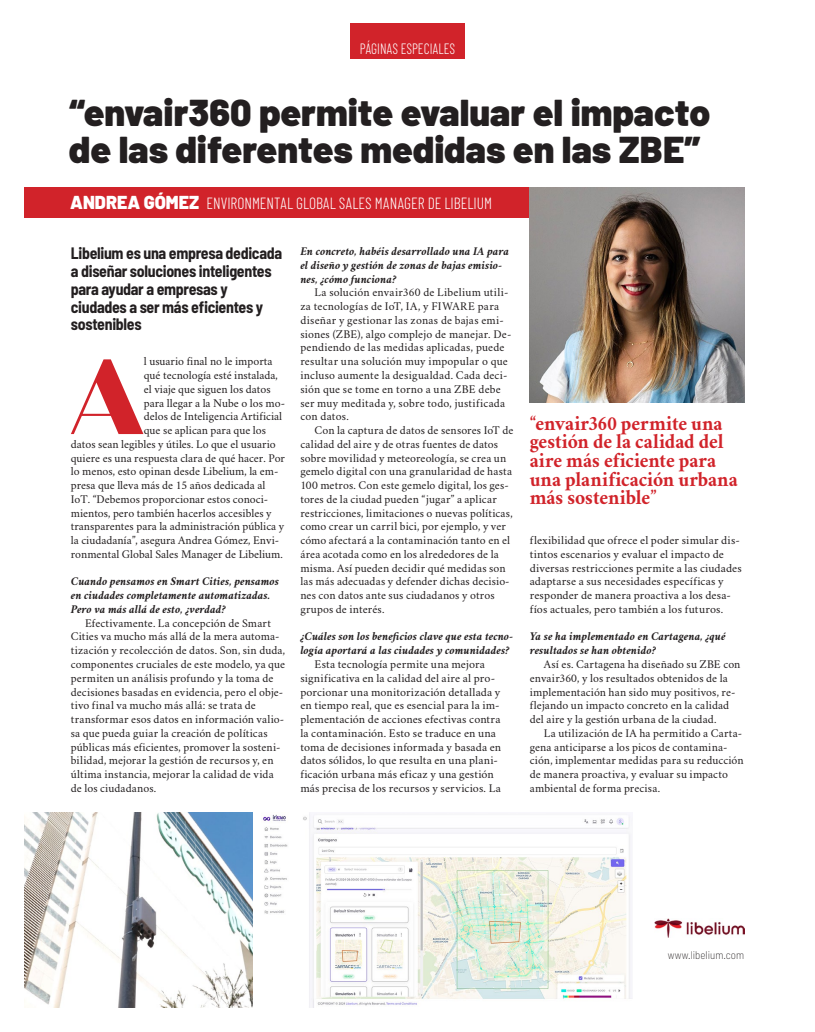
<style>
.page{position:relative;width:815px;height:1032px;background:#fff}
.page>*{position:absolute;margin:0;border:0;box-sizing:border-box;transform-origin:0 0}
.t1{font:900 106.62px "Quiche Display";color:#d1232a}
.t2{font:900 37.5px/37.5px "Barlow";color:#231f20}
.t3{font:700 20.88px/18.6px "Crimson";color:#d1232a;scale:.94 1}
.t4{font:700 semi-condensed 16.5px/17.8px "Barlow";letter-spacing:-.02em;color:#231f20;scale:.96 1}
.t5{font:300 16.25px "Barlow Condensed";color:#fff;scale:.96 1}
.t6{font:300 15px "Barlow Condensed";color:#fff;scale:.9 1}
.t7{font:italic 700 11.88px/13.8px "Crimson";color:#231f20}
.t8{font:11.62px/13.8px "Crimson";letter-spacing:.005em;color:#231f20}
.t9{font:200 semi-condensed 11.12px "Barlow";color:#231f20}
.s1{font-family:"Barlow";font-weight:900;font-size:18.75px}
</style>
<div class="page">
<div style="left:350px;top:23px;width:115px;height:35px;background:#d1232a"></div>
<div style="left:24px;top:187px;width:511px;height:31px;background:#d1232a"></div>
<img style="left:530px;top:187px;width:214px;height:215px">
<img style="left:263px;top:812px;width:369px;height:194px">
<img style="left:25px;top:812px;width:228px;height:194px">
<img style="left:654px;top:918px;width:90px;height:19px">
<p class="t6" style="left:360px;top:40px;width:107px">PÁGINAS ESPECIALES</p>
<h2 class="t2" style="left:69px;top:94px;width:643px">“envair360 permite evaluar el impacto de las diferentes medidas en las ZBE”</h2>
<h3 class="t5" style="left:70px;top:193px;width:441px"><span class="s1">ANDREA GÓMEZ</span> ENVIRONMENTAL GLOBAL SALES MANAGER DE LIBELIUM</h3>
<h3 class="t4" style="left:71px;top:244px;width:222px">Libelium es una empresa dedicada a diseñar soluciones inteligentes para ayudar a empresas y ciudades a ser más eficientes y sostenibles</h3>
<h1 class="t1" style="left:71px;top:331px;width:75px">A</h1>
<p class="t8" style="left:144px;top:354px;width:130px">l usuario final no le importa</p>
<p class="t8" style="left:144px;top:367px;width:135px">qué tecnología esté instalada,</p>
<p class="t8" style="left:144px;top:381px;width:128px">el viaje que siguen los datos</p>
<p class="t8" style="left:144px;top:395px;width:143px">para llegar a la Nube o los mo-</p>
<p class="t8" style="left:144px;top:409px;width:140px">delos de Inteligencia Artificial</p>
<p class="t8" style="left:144px;top:422px;width:124px">que se aplican para que los</p>
<p class="t8" style="left:71px;top:436px;width:206px">datos sean legibles y útiles. Lo que el usuario</p>
<p class="t8" style="left:71px;top:450px;width:216px">quiere es una respuesta clara de qué hacer. Por</p>
<p class="t8" style="left:71px;top:464px;width:209px">lo menos, esto opinan desde Libelium, la em-</p>
<p class="t8" style="left:71px;top:477px;width:196px">presa que lleva más de 15 años dedicada al</p>
<p class="t8" style="left:71px;top:491px;width:199px">IoT. “Debemos proporcionar estos conoci-</p>
<p class="t8" style="left:71px;top:505px;width:202px">mientos, pero también hacerlos accesibles y</p>
<p class="t8" style="left:71px;top:519px;width:215px">transparentes para la administración pública y</p>
<p class="t8" style="left:71px;top:532px;width:210px">la ciudadanía”, asegura Andrea Gómez, Envi-</p>
<p class="t8" style="left:71px;top:546px;width:214px">ronmental Global Sales Manager de Libelium.</p>
<p class="t7" style="left:71px;top:574px;width:210px">Cuando pensamos en Smart Cities, pensamos en ciudades completamente automatizadas.<br>Pero va más allá de esto, ¿verdad?</p>
<p class="t8" style="left:71px;top:615px;width:216px;text-indent:14px">Efectivamente. La concepción de Smart Cities va mucho más allá de la mera automa&shy;tización y recolección de datos. Son, sin duda, componentes cruciales de este modelo, ya que permiten un análisis profundo y la toma de decisiones basadas en evidencia, pero el obje&shy;tivo final va mucho más allá: se trata de transformar esos datos en información valio&shy;sa que pueda guiar la creación de políticas públicas más eficientes, promover la sosteni&shy;bilidad, mejorar la gestión de recursos y, en última instancia, mejorar la calidad de vida de los ciudadanos.</p>
<p class="t7" style="left:300px;top:244px;width:210px">En concreto, habéis desarrollado una IA para el diseño y gestión de zonas de bajas emisio&shy;nes, ¿cómo funciona?</p>
<p class="t8" style="left:300px;top:285px;width:213px;text-indent:14px">La solución envair360 de Libelium utili&shy;za tecnologías de IoT, IA, y FIWARE para diseñar y gestionar las zonas de bajas emi&shy;siones (ZBE), algo complejo de manejar. De&shy;pendiendo de las medidas aplicadas, puede resultar una solución muy impopular o que incluso aumente la desigualdad. Cada deci&shy;sión que se tome en torno a una ZBE debe ser muy meditada y, sobre todo, justificada con datos.</p>
<p class="t8" style="left:300px;top:422px;width:214px;text-indent:14px">Con la captura de datos de sensores IoT de calidad del aire y de otras fuentes de datos sobre movilidad y meteoreología, se crea un gemelo digital con una granularidad de hasta 100 metros. Con este gemelo digital, los ges&shy;tores de la ciudad pueden “jugar” a aplicar restricciones, limitaciones o nuevas políticas, como crear un carril bici, por ejemplo, y ver cómo afectará a la contaminación tanto en el área acotada como en los alrededores de la misma. Así pueden decidir qué medidas son las más adecuadas y defender dichas decisio&shy;nes con datos ante sus ciudadanos y otros grupos de interés.</p>
<p class="t7" style="left:300px;top:629px;width:215px">¿Cuáles son los beneficios clave que esta tecno&shy;logía aportará a las ciudades y comunidades?</p>
<p class="t8" style="left:300px;top:656px;width:202px;text-indent:14px">Esta tecnología permite una mejora significativa en la calidad del aire al pro&shy;porcionar una monitorización detallada y en tiempo real, que es esencial para la im&shy;plementación de acciones efectivas contra la contaminación. Esto se traduce en una toma de decisiones informada y basada en datos sólidos, lo que resulta en una plani&shy;ficación urbana más eficaz y una gestión más precisa de los recursos y servicios. La</p>
<h3 class="t3" style="left:530px;top:413px;width:223px">“envair360 permite una gestión de la calidad del aire más eficiente para una planificación urbana más sostenible”</h3>
<p class="t8" style="left:530px;top:532px;width:214px">flexibilidad que ofrece el poder simular dis&shy;tintos escenarios y evaluar el impacto de diversas restricciones permite a las ciudades adaptarse a sus necesidades específicas y responder de manera proactiva a los desa&shy;fíos actuales, pero también a los futuros.</p>
<p class="t7" style="left:530px;top:629px;width:197px">Ya se ha implementado en Cartagena, ¿qué resultados se han obtenido?</p>
<p class="t8" style="left:530px;top:656px;width:212px;text-indent:14px">Así es. Cartagena ha diseñado su ZBE con envair360, y los resultados obtenidos de la implementación han sido muy positivos, re&shy;flejando un impacto concreto en la calidad del aire y la gestión urbana de la ciudad.</p>
<p class="t8" style="left:530px;top:725px;width:215px;text-indent:14px">La utilización de IA ha permitido a Carta&shy;gena anticiparse a los picos de contamina&shy;ción, implementar medidas para su reducción de manera proactiva, y evaluar su impacto ambiental de forma precisa.</p>
<p class="t9" style="left:668px;top:947px;width:78px">www.libelium.com</p>
</div>
